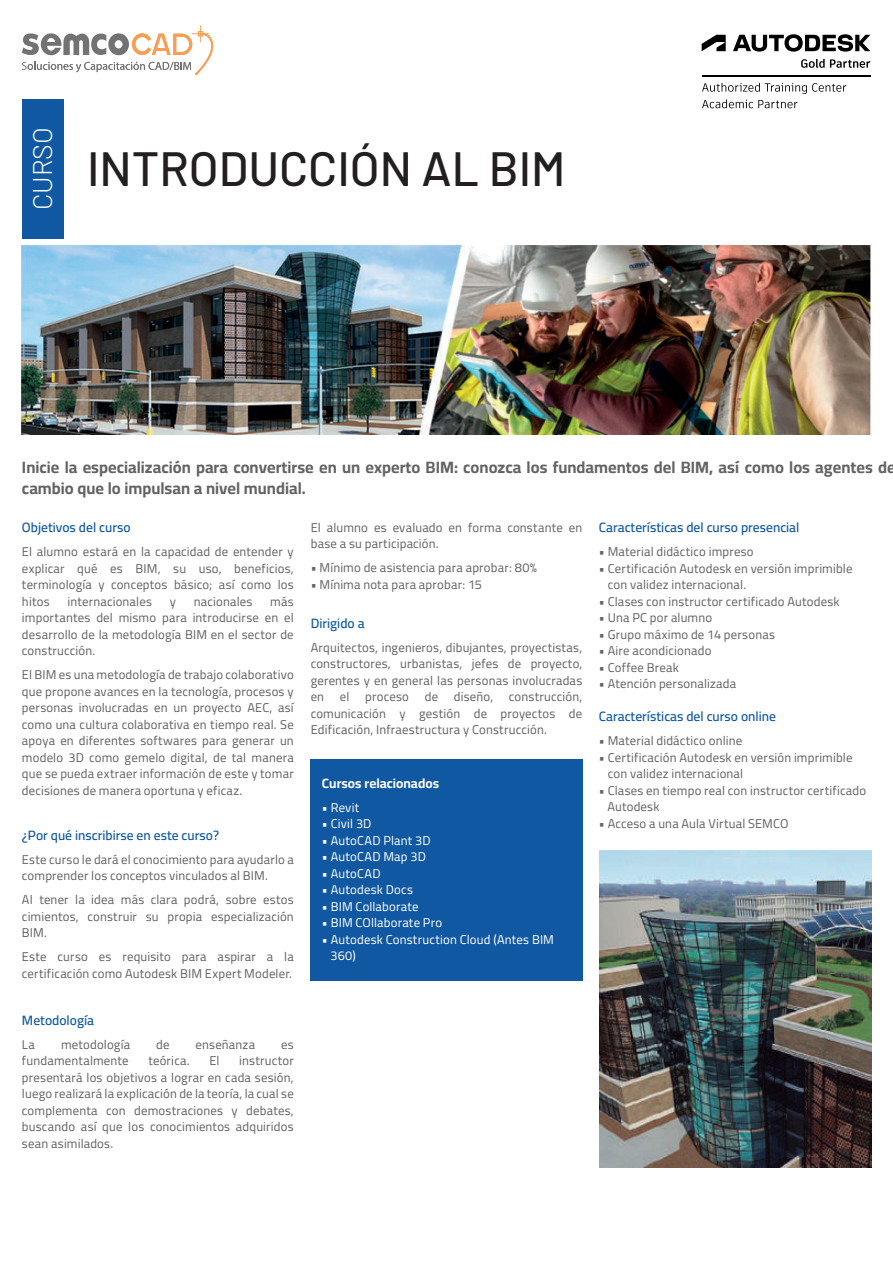
<style>
.page{position:relative;width:893px;height:1263px;background:#fff}
.page>*{position:absolute;margin:0;border:0;box-sizing:border-box;transform-origin:0 0}
.t1{font:500 48px "Barlow";color:#231f20}
.t2{font:300 27px "Barlow";color:#fff}
.t3{font:700 16.5px/21px "Cairo";color:#636366}
.t4{font:600 13.5px "Cairo";color:#1058a2}
.t5{font:700 13.5px "Cairo";color:#fff}
.t6{font:12.75px/16.5px "Cairo";letter-spacing:.015em;color:#636366;text-align:justify}
.t7{font:12.75px/16.5px "Cairo";letter-spacing:.015em;color:#fff}
</style>
<div class="page">
<div style="left:22px;top:99px;width:41px;height:139px;background:#1058a2"></div>
<div style="left:310px;top:759px;width:272px;height:222px;background:#1058a2"></div>
<img style="left:600px;top:850px;width:271px;height:318px">
<svg style="left:22px;top:26px;width:191px;height:49px"></svg>
<img style="left:22px;top:245px;width:849px;height:190px">
<svg style="left:702px;top:83px;width:144px;height:25px"></svg>
<svg style="left:702px;top:35px;width:24px;height:16px"></svg>
<svg style="left:733px;top:34px;width:137px;height:18px"></svg>
<svg style="left:801px;top:59px;width:69px;height:9px"></svg>
<hr style="left:702px;top:76px;width:168px;height:1px;background:#000001">
<h2 class="t2" style="left:23px;top:210px;width:85px;rotate:-90deg">CURSO</h2>
<h1 class="t1" style="left:87px;top:133px;width:480px">INTRODUCCIÓN AL BIM</h1>
<p class="t3" style="left:22px;top:457px;width:875px">Inicie la especialización para convertirse en un experto BIM: conozca los fundamentos del BIM, así como los agentes de cambio que lo impulsan a nivel mundial.</p>
<p class="t4" style="left:22px;top:518px;width:110px">Objetivos del curso</p>
<p class="t6" style="left:22px;top:544px;width:273px">El alumno estará en la capacidad de entender y explicar qué es BIM, su uso, beneficios, terminología y conceptos básico; así como los hitos</p>
<p class="t4" style="left:599px;top:518px;width:202px">Características del curso presencial</p>
<p class="t6" style="left:599px;top:544px;width:156px">• Material didáctico impreso</p>
<p class="t6" style="left:608px;top:560px;width:246px;text-indent:-9px">• Certificación Autodesk en versión imprimible con validez internacional.</p>
<p class="t6" style="left:599px;top:593px;width:242px">• Clases con instructor certificado Autodesk</p>
<p class="t6" style="left:599px;top:610px;width:115px">• Una PC por alumno</p>
<p class="t6" style="left:599px;top:626px;width:178px">• Grupo máximo de 14 personas</p>
<p class="t6" style="left:599px;top:643px;width:114px">• Aire acondicionado</p>
<p class="t6" style="left:599px;top:659px;width:81px">• Coffee Break</p>
<p class="t6" style="left:599px;top:676px;width:139px">• Atención personalizada</p>
<p class="t4" style="left:599px;top:706px;width:179px">Características del curso online</p>
<p class="t6" style="left:599px;top:733px;width:145px">• Material didáctico online</p>
<p class="t6" style="left:608px;top:749px;width:246px;text-indent:-9px">• Certificación Autodesk en versión imprimible con validez internacional</p>
<p class="t6" style="left:607px;top:782px;width:260px;text-indent:-8px">• Clases en tiempo real con instructor certificado<br>Autodesk</p>
<p class="t6" style="left:599px;top:815px;width:191px">• Acceso a una Aula Virtual SEMCO</p>
<p class="t6" style="left:311px;top:519px;width:273px">El alumno es evaluado en forma constante en base a su participación.</p>
<p class="t6" style="left:311px;top:560px;width:228px">• Mínimo de asistencia para aprobar: 80%</p>
<p class="t6" style="left:311px;top:576px;width:173px">• Mínima nota para aprobar: 15</p>
<p class="t4" style="left:311px;top:613px;width:55px">Dirigido a</p>
<p class="t6" style="left:311px;top:639px;width:273px">Arquitectos, ingenieros, dibujantes, proyectistas, constructores, urbanistas, jefes de proyecto, gerentes y en general las personas involucradas en el proceso de diseño, construcción, comunicación y gestión de proyectos de Edificación, Infraestructura y Construcción.</p>
<p class="t6" style="left:22px;top:593px;width:273px;text-indent:248px">más importantes del mismo para introducirse en el desarrollo de la metodología BIM en el sector de construcción.</p>
<p class="t6" style="left:22px;top:667px;width:273px">El BIM es una metodología de trabajo colaborativo que propone avances en la tecnología, procesos y personas involucradas en un proyecto AEC, así como una cultura colaborativa en tiempo real. Se apoya en diferentes softwares para generar un modelo 3D como gemelo digital, de tal manera que se pueda extraer información de este y tomar decisiones de manera oportuna y eficaz.</p>
<p class="t4" style="left:22px;top:825px;width:199px">¿Por qué inscribirse en este curso?</p>
<p class="t6" style="left:22px;top:851px;width:273px">Este curso le dará el conocimiento para ayudarlo a comprender los conceptos vinculados al BIM.</p>
<p class="t6" style="left:22px;top:892px;width:273px">Al tener la idea más clara podrá, sobre estos cimientos, construir su propia especialización BIM.</p>
<p class="t6" style="left:22px;top:949px;width:273px">Este curso es requisito para aspirar a la certificación como Autodesk BIM Expert Modeler.</p>
<p class="t4" style="left:22px;top:1010px;width:74px">Metodología</p>
<p class="t6" style="left:22px;top:1036px;width:14px">La</p>
<p class="t6" style="left:61px;top:1036px;width:71px">metodología</p>
<p class="t6" style="left:156px;top:1036px;width:15px">de</p>
<p class="t6" style="left:196px;top:1036px;width:61px">enseñanza</p>
<p class="t6" style="left:281px;top:1036px;width:14px">es</p>
<p class="t6" style="left:22px;top:1052px;width:108px">fundamentalmente</p>
<p class="t6" style="left:148px;top:1052px;width:43px">teórica.</p>
<p class="t6" style="left:209px;top:1052px;width:12px">El</p>
<p class="t6" style="left:67px;top:593px;width:86px">internacionales</p>
<p class="t6" style="left:170px;top:593px;width:8px">y</p>
<p class="t6" style="left:194px;top:593px;width:60px">nacionales</p>
<p class="t5" style="left:322px;top:773px;width:119px">Cursos relacionados</p>
<p class="t7" style="left:322px;top:799px;width:39px">• Revit</p>
<p class="t7" style="left:322px;top:816px;width:51px">• Civil 3D</p>
<p class="t7" style="left:322px;top:832px;width:110px">• AutoCAD Plant 3D</p>
<p class="t7" style="left:322px;top:848px;width:105px">• AutoCAD Map 3D</p>
<p class="t7" style="left:322px;top:865px;width:60px">• AutoCAD</p>
<p class="t7" style="left:322px;top:881px;width:92px">• Autodesk Docs</p>
<p class="t7" style="left:322px;top:898px;width:98px">• BIM Collaborate</p>
<p class="t7" style="left:322px;top:914px;width:122px">• BIM COllaborate Pro</p>
<p class="t7" style="left:330px;top:931px;width:225px;text-indent:-8px">• Autodesk Construction Cloud (Antes BIM<br>360)</p>
<p class="t6" style="left:22px;top:1052px;width:273px;text-indent:217px">instructor presentará los objetivos a lograr en cada sesión, luego realizará la explicación de la teoría, la cual se complementa con demostraciones y debates, buscando así que los conocimientos adquiridos sean asimilados.</p>
</div>
